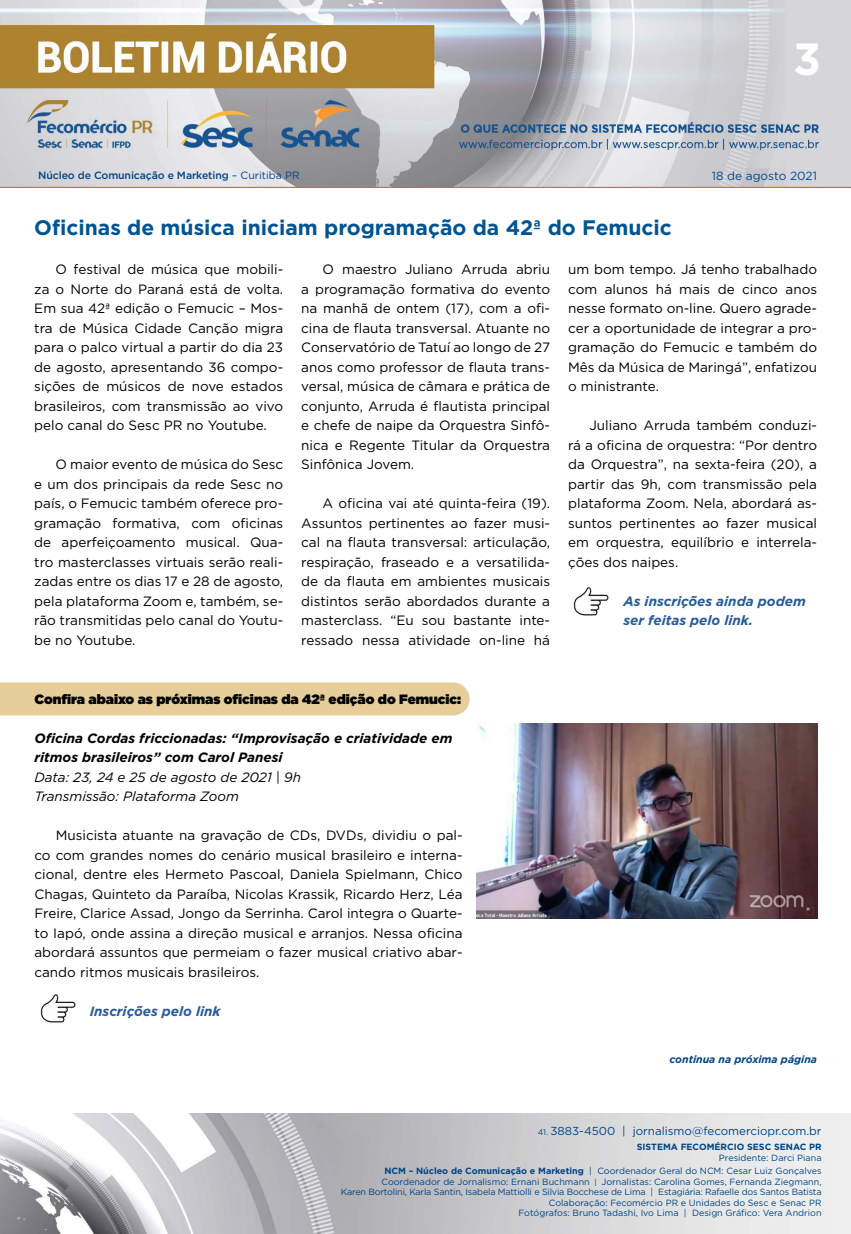
<style>
.page{position:relative;width:851px;height:1234px;background:#fff}
.page>*{position:absolute;margin:0;border:0;box-sizing:border-box;transform-origin:0 0}
.t1{font:700 45px "Gotham";color:#fff}
.t2{font:700 21px "Gotham";color:#005493}
.t3{font:13.5px/19.5px "Gotham";color:#000;text-align:justify}
.t4{font:italic 700 13.5px/19.5px "Gotham";color:#000}
.t5{font:italic 700 13.5px/19.5px "Gotham";color:#275b9b}
.t6{font:italic 13.5px/19.5px "Gotham";color:#000}
.t7{font:900 13.5px "Gotham";color:#000}
.t8{font:11.85px "Gotham";color:#004a93}
.t9{font:11.55px "Gotham";color:#004587}
.t10{font:500 10.5px "Gotham";letter-spacing:-.01em;color:#004587}
.t11{font:italic 700 10.5px "Gotham";color:#004587}
.t12{font:9px/10.5px "Gotham";color:#004587;text-align:right}
.t13{font:700 9px "Gotham";color:#004587}
.s1{font-weight:400}
.s2{font-size:8.25px}
.s3{font-weight:700}
.s4{font-size:7.65px}
</style>
<div class="page">
<img style="left:0;top:0;width:850px;height:188px">
<img style="left:0;top:1113px;width:850px;height:120px">
<div style="left:0;top:682px;width:469px;height:33px;background:#e7cd99"></div>
<img style="left:573px;top:587px;width:35px;height:28px">
<img style="left:40px;top:994px;width:36px;height:27px">
<img style="left:476px;top:723px;width:341px;height:195px">
<h1 class="t1" style="left:793px;top:29px;width:29px">3</h1>
<p class="t10" style="left:38px;top:168px;width:263px">Núcleo de Comunicação e Marketing <span class="s1">– Curitiba PR</span></p>
<p class="t8" style="left:711px;top:168px;width:106px">18 de agosto 2021</p>
<h2 class="t2" style="left:34px;top:214px;width:639px">Oficinas de música iniciam programação da 42ª do Femucic</h2>
<p class="t3" style="left:34px;top:259px;width:250px;text-indent:21px">O festival de música que mobili&shy;za o Norte do Paraná está de volta.<br>Em sua 42ª edição o Femucic – Mos&shy;tra de Música Cidade Canção migra para o palco virtual a partir do dia 23 de agosto, apresentando 36 compo&shy;sições de músicos de nove estados brasileiros, com transmissão ao vivo pelo canal do Sesc PR no Youtube.</p>
<p class="t3" style="left:34px;top:454px;width:250px;text-indent:21px">O maior evento de música do Sesc e um dos principais da rede Sesc no país, o Femucic também oferece pro&shy;gramação formativa, com oficinas de aperfeiçoamento musical. Qua&shy;tro masterclasses virtuais serão reali&shy;zadas entre os dias 17 e 28 de agosto, pela plataforma Zoom e, também, se&shy;rão transmitidas pelo canal do Youtu&shy;be no Youtube.</p>
<p class="t3" style="left:301px;top:259px;width:250px;text-indent:21px">O maestro Juliano Arruda abriu a programação formativa do evento na manhã de ontem (17), com a ofi&shy;cina de flauta transversal. Atuante no Conservatório de Tatuí ao longo de 27 anos como professor de flauta trans&shy;versal, música de câmara e prática de conjunto, Arruda é flautista principal e chefe de naipe da Orquestra Sinfô&shy;nica e Regente Titular da Orquestra Sinfônica Jovem.</p>
<p class="t3" style="left:301px;top:493px;width:250px;text-indent:21px">A oficina vai até quinta-feira (19).<br>Assuntos pertinentes ao fazer musi&shy;cal na flauta transversal: articulação, respiração, fraseado e a versatilida&shy;de da flauta em ambientes musicais distintos serão abordados durante a masterclass. “Eu sou bastante inte&shy;ressado nessa atividade on-line há</p>
<p class="t7" style="left:34px;top:689px;width:428px">Confira abaixo as próximas oficinas da 42ª edição do Femucic:</p>
<p class="t4" style="left:34px;top:727px;width:419px">Oficina Cordas friccionadas: “Improvisação e criatividade em ritmos brasileiros” com Carol Panesi</p>
<p class="t6" style="left:34px;top:766px;width:268px">Data: 23, 24 e 25 de agosto de 2021 | 9h<br>Transmissão: Plataforma Zoom</p>
<p class="t3" style="left:34px;top:825px;width:429px;text-indent:21px">Musicista atuante na gravação de CDs, DVDs, dividiu o pal&shy;co com grandes nomes do cenário musical brasileiro e interna&shy;cional, dentre eles Hermeto Pascoal, Daniela Spielmann, Chico Chagas, Quinteto da Paraíba, Nicolas Krassik, Ricardo Herz, Léa Freire, Clarice Assad, Jongo da Serrinha. Carol integra o Quarte&shy;to Iapó, onde assina a direção musical e arranjos. Nessa oficina abordará assuntos que permeiam o fazer musical criativo abar&shy;cando ritmos musicais brasileiros.</p>
<p class="t5" style="left:90px;top:1000px;width:132px">Inscrições pelo link</p>
<p class="t3" style="left:568px;top:259px;width:250px">um bom tempo. Já tenho trabalhado com alunos há mais de cinco anos nesse formato on-line. Quero agrade&shy;cer a oportunidade de integrar a pro&shy;gramação do Femucic e também do Mês da Música de Maringá”, enfatizou o ministrante.</p>
<p class="t3" style="left:568px;top:415px;width:250px;text-indent:21px">Juliano Arruda também conduzi&shy;rá a oficina de orquestra: “Por dentro da Orquestra”, na sexta-feira (20), a partir das 9h, com transmissão pela plataforma Zoom. Nela, abordará as&shy;suntos pertinentes ao fazer musical em orquestra, equilíbrio e interrela&shy;ções dos naipes.</p>
<p class="t5" style="left:623px;top:591px;width:184px">As inscrições ainda podem ser feitas pelo link.</p>
<p class="t11" style="left:669px;top:1051px;width:149px">continua na próxima página</p>
<p class="t9" style="left:537px;top:1123px;width:285px"><span class="s2">41.</span> 3883-4500 | jornalismo@fecomerciopr.com.br</p>
<p class="t13" style="left:636px;top:1140px;width:186px">SISTEMA FECOMÉRCIO SESC SENAC PR</p>
<p class="t12" style="left:384px;top:1150px;width:438px;line-height:13.5px">Presidente: Darci Piana<br><span class="s3">NCM – Núcleo de Comunicação e Marketing</span> | Coordenador Geral do NCM: Cesar Luiz Gonçalves</p>
<p class="t12" style="left:341px;top:1175px;width:482px">Coordenador de Jornalismo: Ernani Buchmann <span class="s4">|</span> Jornalistas: Carolina Gomes, Fernanda Ziegmann,<br>Karen Bortolini, Karla Santin, Isabela Mattiolli e Silvia Bocchese de Lima | Estagiária: Rafaelle dos Santos Batista Colaboração: Fecomércio PR e Unidades do Sesc e Senac PR<br>Fotógrafos: Bruno Tadashi, Ivo Lima | Design Gráfico: Vera Andrion</p>
</div>
